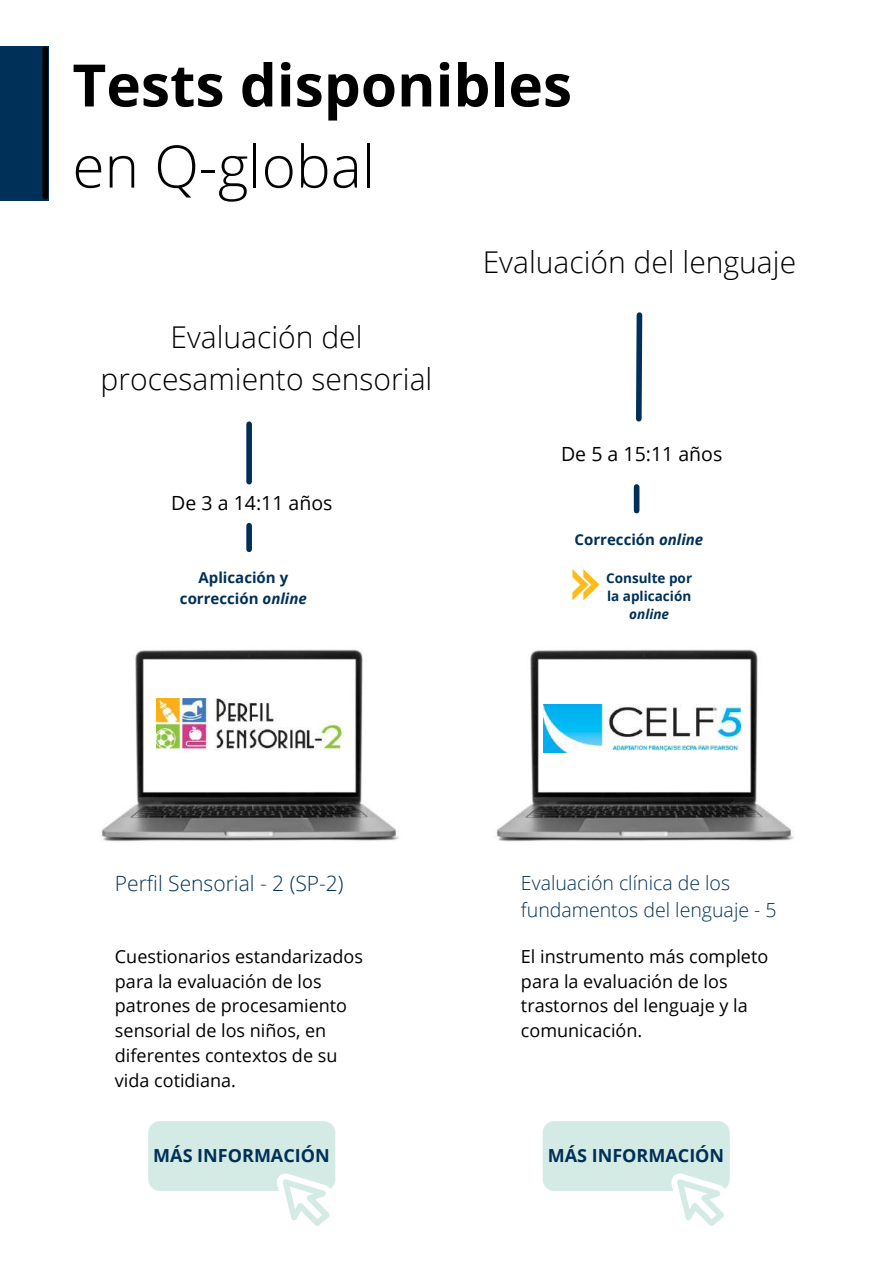
<style>
.page{position:relative;width:894px;height:1264px;background:#fff}
.page>*{position:absolute;margin:0;border:0;box-sizing:border-box;transform-origin:0 0}
.t1{font:700 58.5px "Open Sans";color:#000}
.t2{font:300 58.5px "Open Sans";color:#000}
.t3{font:300 30px/41.7px "Open Sans";color:#000;text-align:center}
.t4{font:300 21px "Open Sans";color:#003057}
.t5{font:300 19.5px/27px "Open Sans";color:#003057}
.t6{font:19.5px "Open Sans";color:#000}
.t7{font:18px/24.8px "Open Sans";color:#000}
.t8{font:700 18px "Open Sans";color:#003057}
.t9{font:700 15px/20.2px "Open Sans";color:#003057;text-align:center}
.t10{font:700 13.5px/18px "Open Sans";color:#003057}
.t11{font:italic 700 13.5px "Open Sans";color:#003057}
.s1{font-style:italic}
</style>
<div class="page">
<div style="left:246px;top:424px;width:6px;height:57px;background:#003057"></div>
<svg style="left:636px;top:312px;width:7px;height:110px"></svg>
<div style="left:633px;top:487px;width:6px;height:23px;background:#003057"></div>
<div style="left:246px;top:525px;width:6px;height:24px;background:#003057"></div>
<img style="left:99px;top:649px;width:300px;height:193px">
<img style="left:494px;top:649px;width:300px;height:193px">
<div style="left:0;top:46px;width:48px;height:154px;background:#003057"></div>
<div style="left:42px;top:49px;width:6px;height:148px;background:#000"></div>
<img style="left:543px;top:704px;width:197px;height:48px">
<img style="left:156px;top:699px;width:192px;height:54px">
<svg style="left:572px;top:569px;width:27px;height:31px"></svg>
<svg style="left:542px;top:1121px;width:187px;height:104px"></svg>
<svg style="left:148px;top:1121px;width:187px;height:104px"></svg>
<h1 class="t1" style="left:72px;top:44px;width:501px">Tests disponibles</h1>
<h1 class="t2" style="left:72px;top:125px;width:304px">en Q-global</h1>
<h2 class="t3" style="left:101px;top:316px;width:333px">Evaluación del procesamiento sensorial</h2>
<p class="t6" style="left:171px;top:489px;width:163px">De 3 a 14:11 años</p>
<p class="t9" style="left:180px;top:567px;width:128px">Aplicación y corrección <span class="s1">online</span></p>
<h2 class="t3" style="left:482px;top:240px;width:315px">Evaluación del lenguaje</h2>
<p class="t6" style="left:561px;top:440px;width:163px">De 5 a 15:11 años</p>
<p class="t9" style="left:574px;top:528px;width:130px">Corrección <span class="s1">online</span></p>
<p class="t10" style="left:606px;top:569px;width:87px">Consulte por la aplicación</p>
<p class="t11" style="left:629px;top:604px;width:41px">online</p>
<p class="t4" style="left:115px;top:868px;width:230px">Perfil Sensorial - 2 (SP-2)</p>
<p class="t5" style="left:521px;top:868px;width:257px">Evaluación clínica de los fundamentos del lenguaje - 5</p>
<p class="t7" style="left:115px;top:943px;width:249px">Cuestionarios estandarizados para la evaluación de los patrones de procesamiento sensorial de los niños, en diferentes contextos de su vida cotidiana.</p>
<p class="t7" style="left:521px;top:943px;width:249px">El instrumento más completo para la evaluación de los trastornos del lenguaje y la comunicación.</p>
<p class="t8" style="left:153px;top:1142px;width:178px">MÁS INFORMACIÓN</p>
<p class="t8" style="left:547px;top:1142px;width:178px">MÁS INFORMACIÓN</p>
</div>
